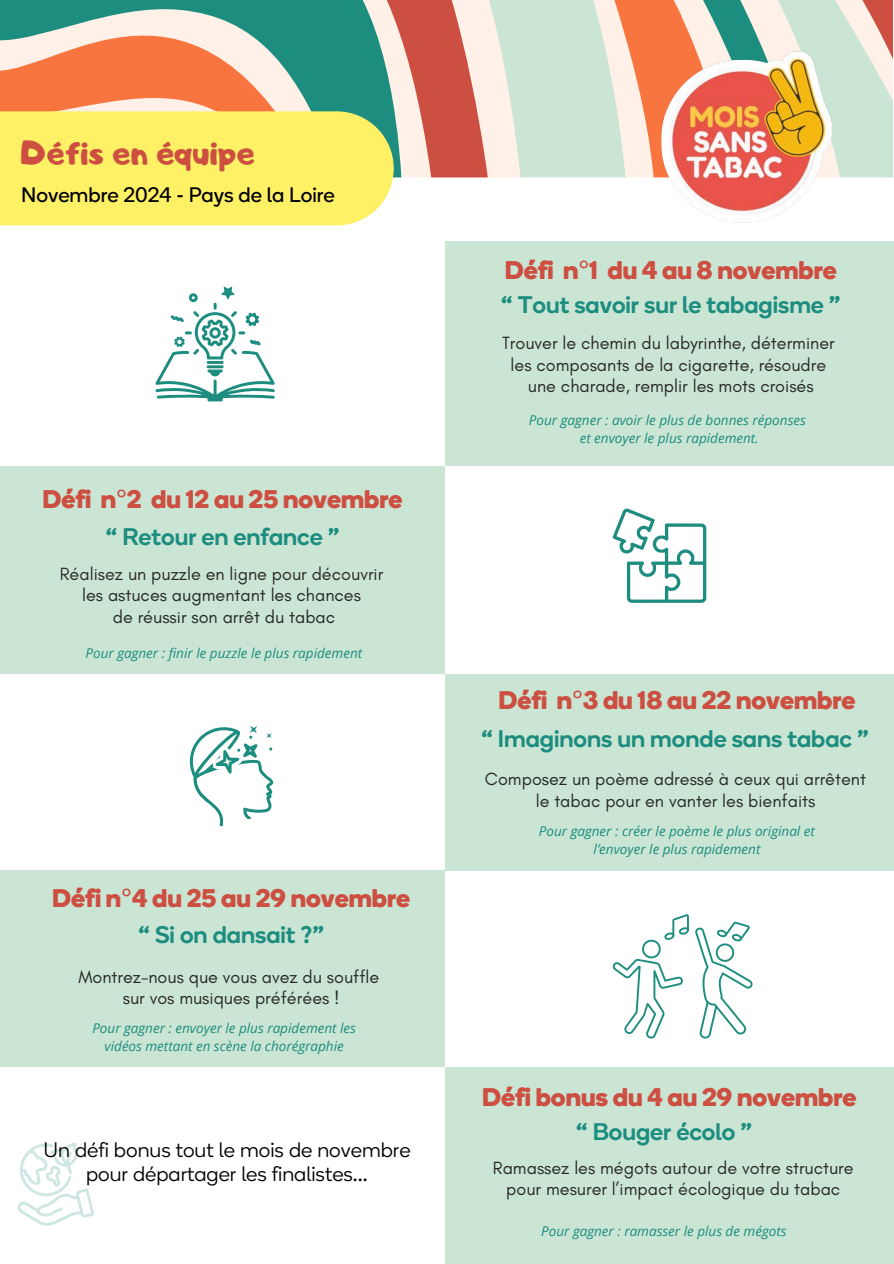
<style>
.page{position:relative;width:894px;height:1264px;background:#fff}
.page>*{position:absolute;margin:0;border:0;box-sizing:border-box;transform-origin:0 0}
.t1{font:33px "Adigiana Toybox";color:#cd4f41}
.t2{font:700 25.5px "HILVCC Boing";color:#cd4f41}
.t3{font:500 24px "HILVCC Boing";color:#1c8d7f}
.t4{font:300 21px/24.8px "HILVCC Boing";color:#000;text-align:center}
.t5{font:21px "HILVCC Boing";color:#000}
.t6{font:18px/21.3px "Glacial Indifference";color:#29292a;text-align:center}
.t7{font:italic 13.5px/18px "Open Sans";color:#1c8d7f;text-align:center}
.s1{font-family:"Noto Sans";font-weight:400}
</style>
<div class="page">
<svg style="left:0;top:0;width:892px;height:177px;background:#c3b6a1"></svg>
<img style="left:659px;top:51px;width:173px;height:172px">
<svg style="left:155px;top:286px;width:120px;height:115px"></svg>
<svg style="left:189px;top:725px;width:85px;height:102px"></svg>
<svg style="left:612px;top:914px;width:76px;height:124px"></svg>
<svg style="left:695px;top:921px;width:57px;height:117px"></svg>
<svg style="left:612px;top:508px;width:93px;height:95px"></svg>
<div style="left:0;top:111px;width:393px;height:114px;background:#fff165"></div>
<svg style="left:18px;top:1142px;width:76px;height:84px"></svg>
<div style="left:445px;top:241px;width:448px;height:225px;background:#cbe5d4"></div>
<div style="left:0;top:466px;width:444px;height:207px;background:#cbe5d4"></div>
<div style="left:445px;top:673px;width:448px;height:197px;background:#cbe5d4"></div>
<div style="left:0;top:870px;width:445px;height:196px;background:#cbe5d4"></div>
<div style="left:445px;top:1066px;width:448px;height:197px;background:#cbe5d4"></div>
<h1 class="t1" style="left:21px;top:131px;width:235px">Défis en équipe</h1>
<h3 class="t5" style="left:21px;top:181px;width:315px">Novembre 2024 - Pays de la Loire</h3>
<h2 class="t2" style="left:42px;top:481px;width:361px">Défi n<span class="s1">°</span>2 du 12 au 25 novembre</h2>
<h2 class="t3" style="left:106px;top:520px;width:235px">“ Retour en enfance ”</h2>
<h4 class="t6" style="left:60px;top:563px;width:325px">Réalisez un puzzle en ligne pour découvrir les astuces augmentant les chances</h4>
<p class="t6" style="left:113px;top:605px;width:224px">de réussir son arrêt du tabac</p>
<p class="t7" style="left:85px;top:644px;width:278px">Pour gagner : finir le puzzle le plus rapidement</p>
<p class="t2" style="left:52px;top:879px;width:359px">Défi n<span class="s1">°</span>4 du 25 au 29 novembre</p>
<h2 class="t3" style="left:138px;top:918px;width:187px">“ Si on dansait ?”</h2>
<h2 class="t6" style="left:78px;top:965px;width:302px">Montrez-nous que vous avez du souffle sur vos musiques préférées !</h2>
<h4 class="t7" style="left:92px;top:1018px;width:265px">Pour gagner : envoyer le plus rapidement les vidéos mettant en scène la chorégraphie</h4>
<p class="t4" style="left:43px;top:1136px;width:368px">Un défi bonus tout le mois de novembre pour départager les finalistes...</p>
<p class="t2" style="left:504px;top:251px;width:333px">Défi n<span class="s1">°</span>1 du 4 au 8 novembre</p>
<h2 class="t3" style="left:501px;top:289px;width:340px">“ Tout savoir sur le tabagisme ”</h2>
<h2 class="t6" style="left:502px;top:332px;width:334px">Trouver le chemin du labyrinthe, déterminer les composants de la cigarette, résoudre</h2>
<h4 class="t6" style="left:527px;top:375px;width:287px">une charade, remplir les mots croisés</h4>
<p class="t7" style="left:528px;top:410px;width:278px">Pour gagner : avoir le plus de bonnes réponses</p>
<p class="t7" style="left:579px;top:428px;width:180px">et envoyer le plus rapidement.</p>
<p class="t2" style="left:498px;top:682px;width:358px">Défi n<span class="s1">°</span>3 du 18 au 22 novembre</p>
<h2 class="t3" style="left:481px;top:722px;width:388px">“ Imaginons un monde sans tabac ”</h2>
<h2 class="t6" style="left:485px;top:768px;width:382px">Composez un poème adressé à ceux qui arrêtent le tabac pour en vanter les bienfaits</h2>
<h4 class="t7" style="left:538px;top:821px;width:277px">Pour gagner : créer le poème le plus original et l’envoyer le plus rapidement</h4>
<p class="t2" style="left:482px;top:1078px;width:376px">Défi bonus du 4 au 29 novembre</p>
<p class="t3" style="left:576px;top:1115px;width:177px">“ Bouger écolo ”</p>
<p class="t6" style="left:493px;top:1156px;width:362px">Ramassez les mégots autour de votre structure pour mesurer l’impact écologique du tabac</p>
<h3 class="t7" style="left:541px;top:1221px;width:247px">Pour gagner : ramasser le plus de mégots</h3>
</div>
